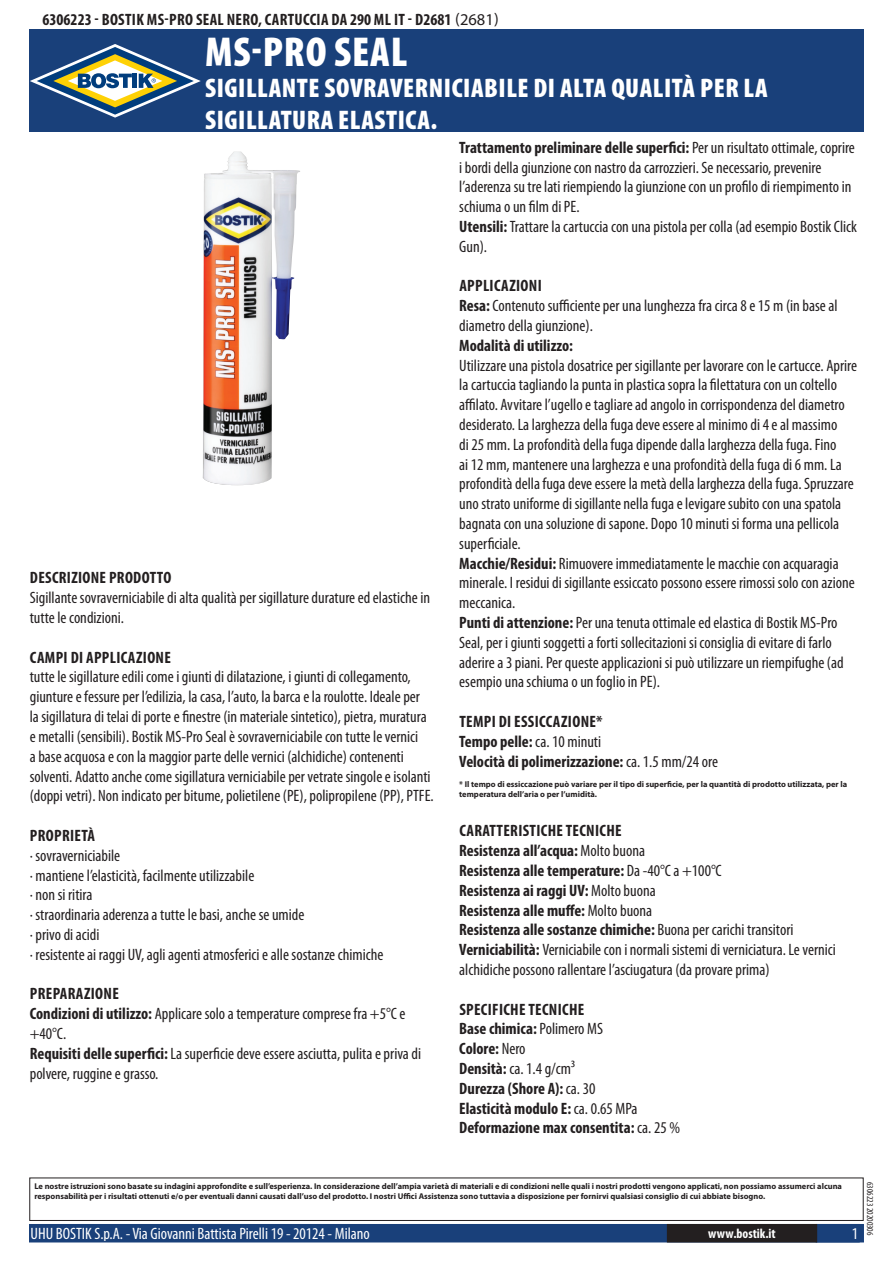
<style>
.page{position:relative;width:893px;height:1263px;background:#fff}
.page>*{position:absolute;margin:0;border:0;box-sizing:border-box;transform-origin:0 0}
.t1{font:900 condensed 42px "Myriad Pro";letter-spacing:.02em;color:#fff}
.t2{font:900 condensed 27px/32.4px "Myriad Pro";letter-spacing:.02em;color:#fff}
.t3{font:condensed 16.5px/19.8px "Myriad Pro";color:#231f20}
.t4{font:700 condensed 16.5px/19.8px "Myriad Pro";letter-spacing:.02em;color:#231f20}
.t5{font:condensed 16.5px "Myriad Pro";color:#fff}
.t6{font:700 condensed 13.5px "Myriad Pro";color:#fff}
.t7{font:condensed 9px "Myriad Pro";color:#231f20}
.t8{font:700 8.4px/10.1px "Myriad Pro";color:#231f20}
.s1{font-weight:400;font-stretch:normal}
.s2{font-weight:700}
.s3{font-weight:400}
</style>
<div class="page">
<div style="left:30px;top:1225px;width:833px;height:17px;background:#19407a"></div>
<div style="left:29px;top:1224px;width:835px;height:18px;border:2px solid #19407a"></div>
<div style="left:816px;top:1224px;width:44px;height:18px;border:2px solid #19407a"></div>
<div style="left:668px;top:1225px;width:148px;height:17px;background:#231f20"></div>
<div style="left:667px;top:1224px;width:150px;height:18px;border:2px solid #231f20"></div>
<div style="left:29px;top:1177px;width:835px;height:44px;border:1px solid #231f20"></div>
<div style="left:30px;top:30px;width:834px;height:102px;background:#19407a"></div>
<svg style="left:30px;top:44px;width:171px;height:74px"></svg>
<img style="left:203px;top:151px;width:97px;height:334px">
<p class="t4" style="left:43px;top:9px;width:458px">6306223 - Bostik MS-Pro Seal nero, cartuccia da 290 ml IT - D2681 <span class="s1">(2681)</span></p>
<h1 class="t1" style="left:205px;top:25px;width:204px">MS-PRO SEAL</h1>
<h2 class="t2" style="left:205px;top:71px;width:564px">SIGILLANTE SOVRAVERNICIABILE DI ALTA QUALITÀ PER LA<br>SIGILLATURA ELASTICA.</h2>
<p class="t4" style="left:30px;top:568px;width:143px">Descrizione prodotto</p>
<p class="t3" style="left:30px;top:588px;width:402px">Sigillante sovraverniciabile di alta qualità per sigillature durature ed elastiche in tutte le condizioni.</p>
<p class="t4" style="left:30px;top:647px;width:143px">Campi di applicazione</p>
<p class="t3" style="left:30px;top:667px;width:405px">tutte le sigillature edili come i giunti di dilatazione, i giunti di collegamento, giunture e fessure per l’edilizia, la casa, l’auto, la barca e la roulotte. Ideale per<br>la sigillatura di telai di porte e finestre (in materiale sintetico), pietra, muratura e metalli (sensibili). Bostik MS-Pro Seal è sovraverniciabile con tutte le vernici<br>a base acquosa e con la maggior parte delle vernici (alchidiche) contenenti solventi. Adatto anche come sigillatura verniciabile per vetrate singole e isolanti (doppi vetri). Non indicato per bitume, polietilene (PE), polipropilene (PP), PTFE.</p>
<p class="t4" style="left:30px;top:825px;width:67px">Proprietà</p>
<p class="t3" style="left:30px;top:845px;width:355px">· sovraverniciabile<br>· mantiene l’elasticità, facilmente utilizzabile<br>· non si ritira<br>· straordinaria aderenza a tutte le basi, anche se umide<br>· privo di acidi<br>· resistente ai raggi UV, agli agenti atmosferici e alle sostanze chimiche</p>
<p class="t3" style="left:30px;top:984px;width:393px"><span class="s2">Preparazione<br>Condizioni di utilizzo:</span> Applicare solo a temperature comprese fra +5°C e +40°C.<br><span class="s2">Requisiti delle superfici:</span> La superficie deve essere asciutta, pulita e priva di polvere, ruggine e grasso.</p>
<p class="t3" style="left:459px;top:137px;width:399px"><span class="s2">Trattamento preliminare delle superfici:</span> Per un risultato ottimale, coprire i bordi della giunzione con nastro da carrozzieri. Se necessario, prevenire l’aderenza su tre lati riempiendo la giunzione con un profilo di riempimento in schiuma o un film di PE.<br><span class="s2">Utensili:</span> Trattare la cartuccia con una pistola per colla (ad esempio Bostik Click Gun).</p>
<p class="t3" style="left:459px;top:276px;width:380px"><span class="s2">Applicazioni<br>Resa:</span> Contenuto sufficiente per una lunghezza fra circa 8 e 15 m (in base al diametro della giunzione).</p>
<p class="t4" style="left:459px;top:335px;width:115px">Modalità di utilizzo:</p>
<p class="t3" style="left:459px;top:355px;width:399px">Utilizzare una pistola dosatrice per sigillante per lavorare con le cartucce. Aprire la cartuccia tagliando la punta in plastica sopra la filettatura con un coltello affilato. Avvitare l’ugello e tagliare ad angolo in corrispondenza del diametro desiderato. La larghezza della fuga deve essere al minimo di 4 e al massimo<br>di 25 mm. La profondità della fuga dipende dalla larghezza della fuga. Fino<br>ai 12 mm, mantenere una larghezza e una profondità della fuga di 6 mm. La profondità della fuga deve essere la metà della larghezza della fuga. Spruzzare uno strato uniforme di sigillante nella fuga e levigare subito con una spatola bagnata con una soluzione di sapone. Dopo 10 minuti si forma una pellicola superficiale.<br><span class="s2">Macchie/Residui:</span> Rimuovere immediatamente le macchie con acquaragia minerale. I residui di sigillante essiccato possono essere rimossi solo con azione meccanica.<br><span class="s2">Punti di attenzione:</span> Per una tenuta ottimale ed elastica di Bostik MS-Pro Seal, per i giunti soggetti a forti sollecitazioni si consiglia di evitare di farlo aderire a 3 piani. Per queste applicazioni si può utilizzare un riempifughe (ad esempio una schiuma o un foglio in PE).</p>
<p class="t4" style="left:459px;top:711px;width:260px">Tempi di essiccazione*<br>Tempo pelle: <span class="s3">ca. 10 minuti<br></span>Velocità di polimerizzazione: <span class="s3">ca. 1.5 mm/24 ore</span></p>
<p class="t8" style="left:459px;top:779px;width:389px">* Il tempo di essiccazione può variare per il tipo di superficie, per la quantità di prodotto utilizzata, per la temperatura dell’aria o per l’umidità.</p>
<p class="t3" style="left:459px;top:821px;width:378px"><span class="s2">Caratteristiche Tecniche<br>Resistenza all’acqua:</span> Molto buona<br><span class="s2">Resistenza alle temperature:</span> Da -40°C a +100°C<br><span class="s2">Resistenza ai raggi UV:</span> Molto buona<br><span class="s2">Resistenza alle muffe:</span> Molto buona<br><span class="s2">Resistenza alle sostanze chimiche:</span> Buona per carichi transitori <span class="s2">Verniciabilità:</span> Verniciabile con i normali sistemi di verniciatura. Le vernici alchidiche possono rallentare l’asciugatura (da provare prima)</p>
<p class="t4" style="left:459px;top:999px;width:222px">Specifiche tecniche<br>Base chimica: <span class="s3">Polimero MS<br></span>Colore: <span class="s3">Nero<br></span>Densità: <span class="s3">ca. 1.4 g/cm³<br></span>Durezza (Shore A): <span class="s3">ca. 30<br></span>Elasticità modulo E: <span class="s3">ca. 0.65 MPa<br></span>Deformazione max consentita: <span class="s3">ca. 25 %</span></p>
<p class="t8" style="left:34px;top:1181px;width:809px">Le nostre istruzioni sono basate su indagini approfondite e sull’esperienza. In considerazione dell’ampia varietà di materiali e di condizioni nelle quali i nostri prodotti vengono applicati, non possiamo assumerci alcuna responsabilità per i risultati ottenuti e/o per eventuali danni causati dall’uso del prodotto. I nostri Uffici Assistenza sono tuttavia a disposizione per fornirvi qualsiasi consiglio di cui abbiate bisogno.</p>
<p class="t5" style="left:31px;top:1224px;width:341px">UHU BOSTIK S.p.A. - Via Giovanni Battista Pirelli 19 - 20124 - Milano</p>
<p class="t6" style="left:708px;top:1225px;width:69px">www.bostik.it</p>
<p class="t5" style="left:852px;top:1224px;width:8px">1</p>
<p class="t7" style="left:875px;top:1182px;width:55px;rotate:90deg">6306223 20200306</p>
</div>
